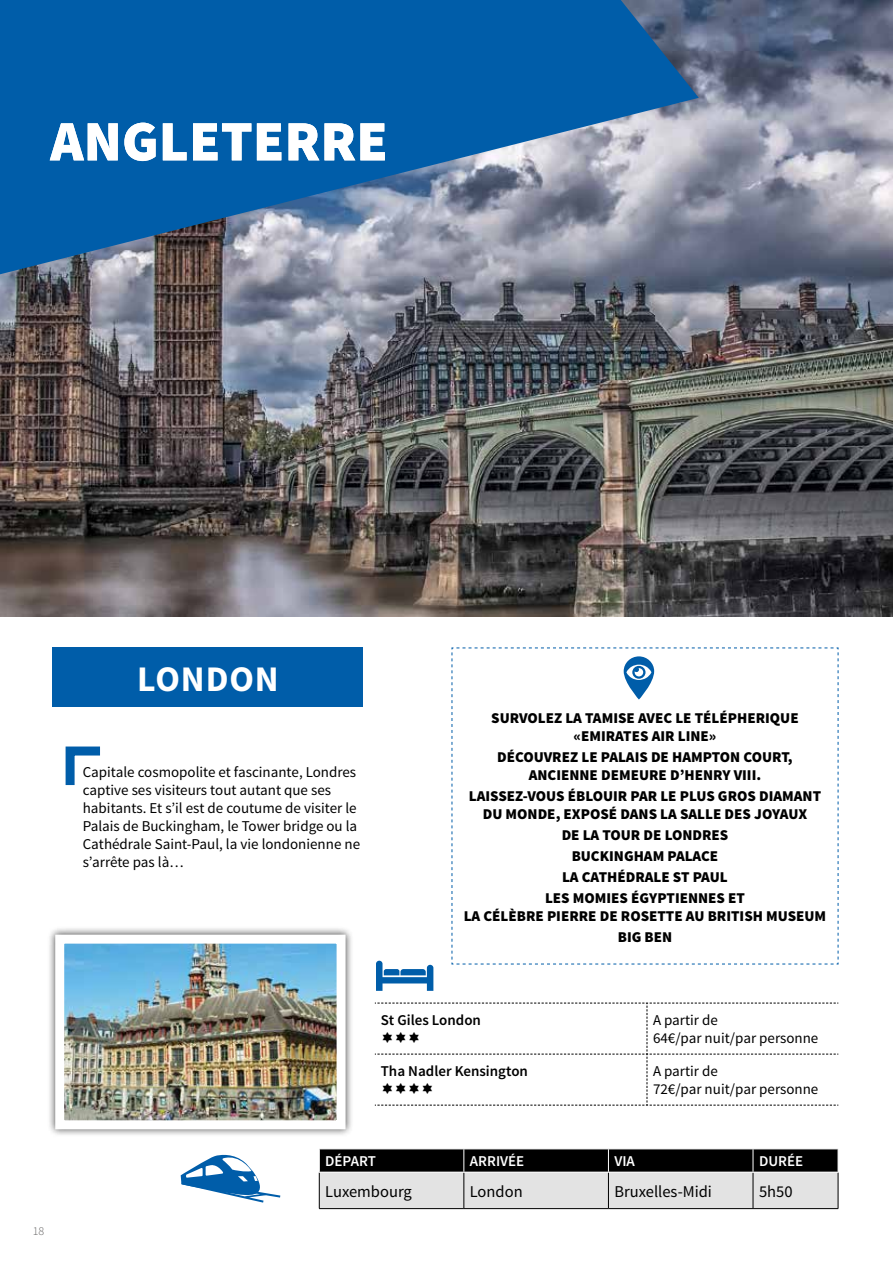
<style>
.page{position:relative;width:893px;height:1263px;background:#fff}
.page>*{position:absolute;margin:0;border:0;box-sizing:border-box;transform-origin:0 0}
.t1{font:900 57px "Source Sans Pro";color:#fff}
.t2{font:700 36px "Source Sans Pro";letter-spacing:.025em;color:#fff}
.t3{font:16.5px "Source Sans Pro";color:#000}
.t4{font:900 15px/21px "Source Sans Pro";color:#000;text-align:center}
.t5{font:15px/18px "Source Sans Pro";color:#000}
.t6{font:600 15px "Source Sans Pro";color:#000}
.t7{font:600 15px "Source Sans Pro";color:#fff}
.t8{font:300 12px "Source Sans Pro";color:#646363}
</style>
<div class="page">
<img style="left:0;top:0;width:893px;height:617px">
<svg style="left:0;top:0;width:699px;height:274px;background:#3270a8"></svg>
<div style="left:53px;top:647px;width:310px;height:60px;background:#005da9"></div>
<svg style="left:65px;top:746px;width:35px;height:40px"></svg>
<hr style="left:319px;top:1208px;width:145px;height:1px;background:#000">
<hr style="left:464px;top:1208px;width:144px;height:1px;background:#000">
<hr style="left:608px;top:1208px;width:145px;height:1px;background:#000">
<hr style="left:753px;top:1208px;width:85px;height:1px;background:#000">
<svg style="left:319px;top:1149px;width:520px;height:59px;background:#8c8c8c"></svg>
<hr style="left:319px;top:1172px;width:145px;height:1px;background:#fff">
<hr style="left:464px;top:1172px;width:144px;height:1px;background:#fff">
<hr style="left:608px;top:1172px;width:145px;height:1px;background:#fff">
<hr style="left:753px;top:1172px;width:85px;height:1px;background:#fff">
<svg style="left:181px;top:1154px;width:99px;height:48px"></svg>
<svg style="left:452px;top:647px;width:387px;height:318px"></svg>
<svg style="left:376px;top:961px;width:57px;height:30px"></svg>
<div style="left:47px;top:926px;width:307px;height:211px;background:#000;opacity:.75"></div>
<img style="left:65px;top:945px;width:271px;height:174px">
<div style="left:55px;top:935px;width:291px;height:194px;border:9px solid #fff"></div>
<svg style="left:375px;top:1003px;width:463px;height:103px"></svg>
<h1 class="t1" style="left:50px;top:104px;width:339px">ANGLETERRE</h1>
<h2 class="t2" style="left:137px;top:656px;width:143px">LONDON</h2>
<p class="t5" style="left:83px;top:763px;width:279px">Capitale cosmopolite et fascinante, Londres captive ses visiteurs tout autant que ses habitants. Et s’il est de coutume de visiter le Palais de Buckingham, le Tower bridge ou la Cathédrale Saint-Paul, la vie londonienne ne s’arrête pas là…</p>
<p class="t4" style="left:491px;top:710px;width:309px;line-height:18px">SURVOLEZ LA TAMISE AVEC LE TÉLÉPHERIQUE «EMIRATES AIR LINE»</p>
<p class="t4" style="left:497px;top:749px;width:297px;line-height:18px">DÉCOUVREZ LE PALAIS DE HAMPTON COURT,<br>ANCIENNE DEMEURE D’HENRY VIII.</p>
<p class="t4" style="left:469px;top:788px;width:354px;line-height:18px">LAISSEZ-VOUS ÉBLOUIR PAR LE PLUS GROS DIAMANT<br>DU MONDE, EXPOSÉ DANS LA SALLE DES JOYAUX</p>
<p class="t4" style="left:545px;top:825px;width:202px">DE LA TOUR DE LONDRES<br>BUCKINGHAM PALACE<br>LA CATHÉDRALE ST PAUL<br>LES MOMIES ÉGYPTIENNES ET</p>
<p class="t4" style="left:464px;top:906px;width:364px">LA CÉLÈBRE PIERRE DE ROSETTE AU BRITISH MUSEUM<br>BIG BEN</p>
<p class="t6" style="left:381px;top:1011px;width:102px">St Giles London</p>
<p class="t5" style="left:653px;top:1011px;width:167px">A partir de<br>64€/par nuit/par personne</p>
<p class="t6" style="left:381px;top:1062px;width:149px">Tha Nadler Kensington</p>
<p class="t5" style="left:653px;top:1062px;width:167px">A partir de<br>72€/par nuit/par personne</p>
<p class="t8" style="left:33px;top:1224px;width:13px">18</p>
<p class="t7" style="left:325px;top:1152px;width:52px">DÉPART</p>
<p class="t7" style="left:470px;top:1152px;width:56px">ARRIVÉE</p>
<p class="t7" style="left:614px;top:1152px;width:22px">VIA</p>
<p class="t7" style="left:759px;top:1152px;width:46px">DURÉE</p>
<p class="t3" style="left:325px;top:1181px;width:88px">Luxembourg</p>
<p class="t3" style="left:470px;top:1181px;width:54px">London</p>
<p class="t3" style="left:614px;top:1181px;width:99px">Bruxelles-Midi</p>
<p class="t3" style="left:759px;top:1181px;width:35px">5h50</p>
</div>
